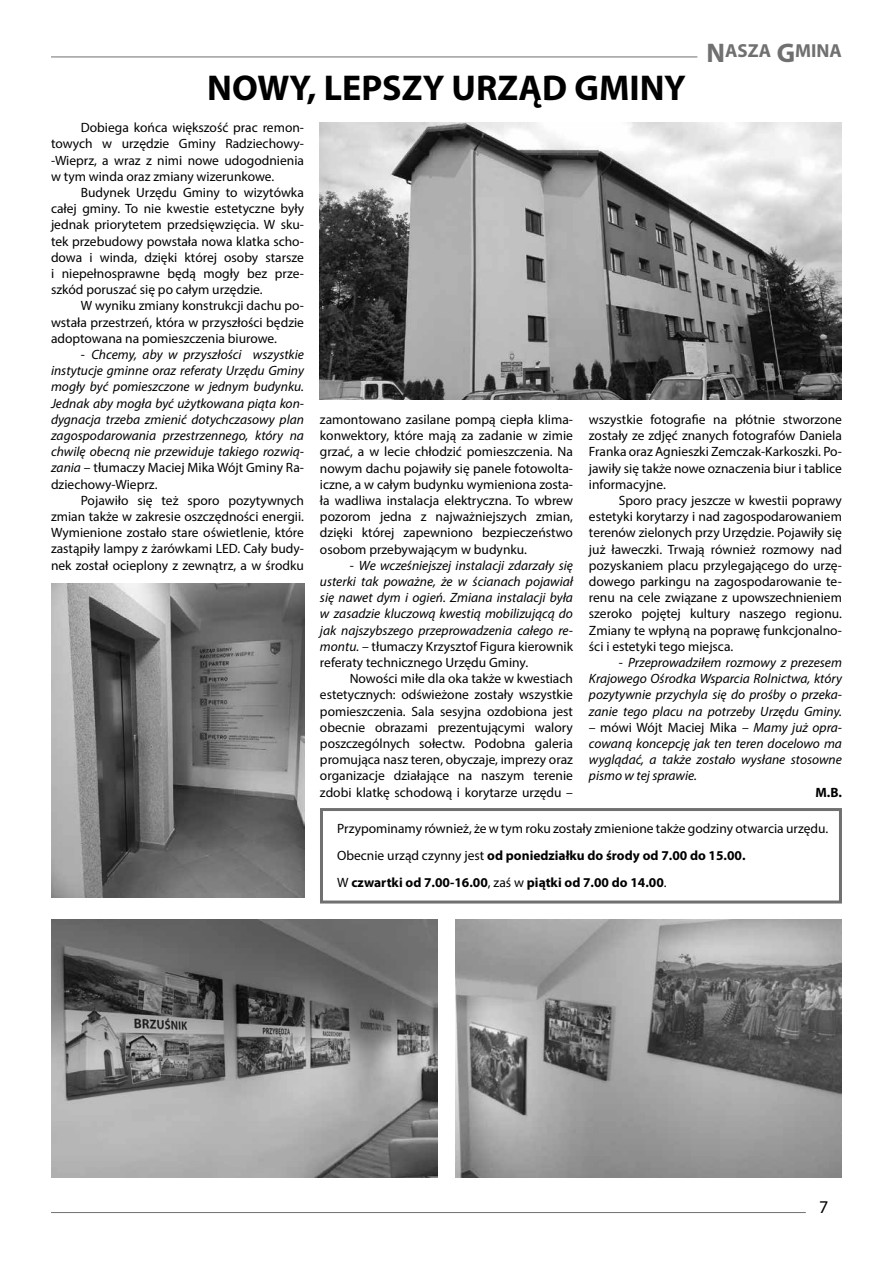
<style>
.page{position:relative;width:893px;height:1263px;background:#fff}
.page>*{position:absolute;margin:0;border:0;box-sizing:border-box;transform-origin:0 0}
.t1{font:700 36px "Myriad Pro";color:#000}
.t2{font:700 18.9px "Myriad Pro";color:#707070}
.t3{font:18px "Myriad Pro";color:#000}
.t4{font:13.5px/16.2px "Myriad Pro";color:#000;text-align:justify}
.t5{font:italic 13.5px/16.2px "Myriad Pro";color:#000;text-align:justify}
.t6{font:700 13.5px "Myriad Pro";color:#000}
.s1{font-size:27px}
.s2{font-style:normal}
.s3{font-weight:700}
</style>
<div class="page">
<hr style="left:51px;top:57px;width:646px;height:1px;background:#707070">
<hr style="left:51px;top:1212px;width:755px;height:1px;background:#707070">
<div style="left:320px;top:808px;width:522px;height:95px;border:3px solid #707070"></div>
<img style="left:51px;top:920px;width:387px;height:258px">
<img style="left:455px;top:920px;width:387px;height:258px">
<img style="left:320px;top:122px;width:522px;height:278px">
<img style="left:51px;top:584px;width:253px;height:314px">
<h1 class="t1" style="left:207px;top:65px;width:480px">NOWY, LEPSZY URZĄD GMINY</h1>
<h2 class="t2" style="left:706px;top:39px;width:137px"><span class="s1">N</span>ASZA <span class="s1">G</span>MINA</h2>
<p class="t4" style="left:51px;top:119px;width:255px;text-indent:30px">Dobiega końca większość prac remon&shy;towych w urzędzie Gminy Radziechowy--Wieprz, a wraz z nimi nowe udogodnienia w tym winda oraz zmiany wizerunkowe.</p>
<p class="t4" style="left:51px;top:184px;width:254px;text-indent:30px">Budynek Urzędu Gminy to wizytówka całej gminy. To nie kwestie estetyczne były jednak priorytetem przedsięwzięcia. W sku&shy;tek przebudowy powstała nowa klatka scho&shy;dowa i winda, dzięki której osoby starsze i niepełnosprawne będą mogły bez prze&shy;szkód poruszać się po całym urzędzie.</p>
<p class="t4" style="left:51px;top:298px;width:255px;text-indent:30px">W wyniku zmiany konstrukcji dachu po&shy;wstała przestrzeń, która w przyszłości będzie adoptowana na pomieszczenia biurowe.</p>
<p class="t5" style="left:51px;top:346px;width:255px;text-indent:30px"><span class="s2">-</span> Chcemy, aby w przyszłości wszystkie instytucje gminne oraz referaty Urzędu Gminy mogły być pomieszczone w jednym budynku.<br>Jednak aby mogła być użytkowana piąta kon&shy;dygnacja trzeba zmienić dotychczasowy plan zagospodarowania przestrzennego, który na chwilę obecną nie przewiduje takiego rozwią&shy;zania <span class="s2">– tłumaczy Maciej Mika Wójt Gminy Ra&shy;dziechowy-Wieprz.</span></p>
<p class="t4" style="left:51px;top:492px;width:254px;text-indent:30px">Pojawiło się też sporo pozytywnych zmian także w zakresie oszczędności energii.<br>Wymienione zostało stare oświetlenie, które zastąpiły lampy z żarówkami LED. Cały budy&shy;nek został ocieplony z zewnątrz, a w środku</p>
<p class="t4" style="left:589px;top:411px;width:255px">wszystkie fotografie na płótnie stworzone zostały ze zdjęć znanych fotografów Daniela Franka oraz Agnieszki Zemczak-Karkoszki. Po&shy;jawiły się także nowe oznaczenia biur i tablice informacyjne.</p>
<p class="t4" style="left:589px;top:492px;width:255px;text-indent:30px">Sporo pracy jeszcze w kwestii poprawy estetyki korytarzy i nad zagospodarowaniem terenów zielonych przy Urzędzie. Pojawiły się już ławeczki. Trwają również rozmowy nad pozyskaniem placu przylegającego do urzę&shy;dowego parkingu na zagospodarowanie te&shy;renu na cele związane z upowszechnieniem szeroko pojętej kultury naszego regionu.<br>Zmiany te wpłyną na poprawę funkcjonalno&shy;ści i estetyki tego miejsca.</p>
<p class="t5" style="left:589px;top:654px;width:255px;text-indent:30px"><span class="s2">-</span> Przeprowadziłem rozmowy z prezesem Krajowego Ośrodka Wsparcia Rolnictwa, który pozytywnie przychyla się do prośby o przeka&shy;zanie tego placu na potrzeby Urzędu Gminy.</p>
<p class="t5" style="left:589px;top:719px;width:255px">– <span class="s2">mówi Wójt Maciej Mika –</span> Mamy już opra&shy;cowaną koncepcję jak ten teren docelowo ma wyglądać, a także zostało wysłane stosowne pismo w tej sprawie.</p>
<p class="t6" style="left:815px;top:783px;width:28px">M.B.</p>
<p class="t4" style="left:337px;top:814px;width:492px;line-height:27.5px;text-align:left">Przypominamy również, że w tym roku zostały zmienione także godziny otwarcia urzędu.<br>Obecnie urząd czynny jest <span class="s3">od poniedziałku do środy od 7.00 do 15.00.<br></span>W <span class="s3">czwartki od 7.00-16.00</span>, zaś w <span class="s3">piątki od 7.00 do 14.00</span>.</p>
<p class="t4" style="left:320px;top:411px;width:255px">zamontowano zasilane pompą ciepła klima&shy;konwektory, które mają za zadanie w zimie grzać, a w lecie chłodzić pomieszczenia. Na nowym dachu pojawiły się panele fotowolta&shy;iczne, a w całym budynku wymieniona zosta&shy;ła wadliwa instalacja elektryczna. To wbrew pozorom jedna z najważniejszych zmian, dzięki której zapewniono bezpieczeństwo osobom przebywającym w budynku.</p>
<p class="t5" style="left:320px;top:557px;width:255px;text-indent:30px"><span class="s2">-</span> We wcześniejszej instalacji zdarzały się usterki tak poważne, że w ścianach pojawiał się nawet dym i ogień. Zmiana instalacji była w zasadzie kluczową kwestią mobilizującą do jak najszybszego przeprowadzenia całego re&shy;montu. <span class="s2">– tłumaczy Krzysztof Figura kierownik referaty technicznego Urzędu Gminy.</span></p>
<p class="t4" style="left:320px;top:670px;width:255px;text-indent:30px">Nowości miłe dla oka także w kwestiach estetycznych: odświeżone zostały wszystkie pomieszczenia. Sala sesyjna ozdobiona jest obecnie obrazami prezentującymi walory poszczególnych sołectw. Podobna galeria promująca nasz teren, obyczaje, imprezy oraz organizacje działające na naszym terenie zdobi klatkę schodową i korytarze urzędu –</p>
<h3 class="t3" style="left:819px;top:1196px;width:11px">7</h3>
</div>
